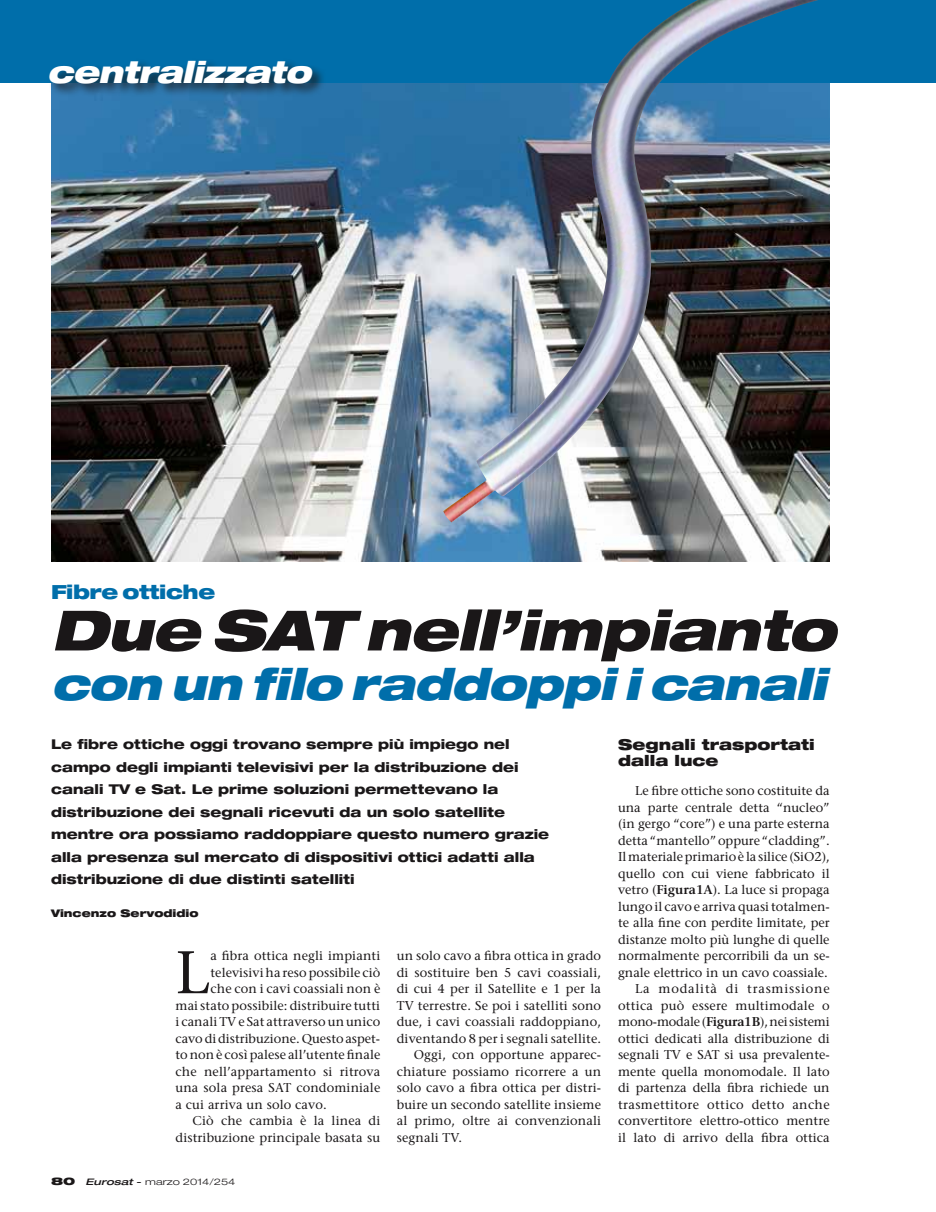
<style>
.page{position:relative;width:936px;height:1212px;background:#fff}
.page>*{position:absolute;margin:0;border:0;box-sizing:border-box;transform-origin:0 0}
.t1{font:500 59.85px "Stone Serif Std";color:#1a1718}
.t2{font:italic 900 expanded 55.5px "Helvetica Neue LT Std";letter-spacing:-.02em;color:#1a1718}
.t3{font:italic 900 expanded 43.5px "Helvetica Neue LT Std";letter-spacing:-.02em;color:#006eaa}
.t4{font:italic 900 expanded 30px "Helvetica Neue LT Std";letter-spacing:-.02em;color:#fff}
.t5{font:900 expanded 19.5px "Helvetica Neue LT Std";letter-spacing:-.02em;color:#006eaa}
.t6{font:900 expanded 15px/16.5px "Helvetica Neue LT Std";color:#1a1718}
.t7{font:800 expanded 13.5px/22.5px "Helvetica Neue LT Std";color:#1a1718}
.t8{font:500 12.75px/16.5px "Stone Serif Std";letter-spacing:.01em;color:#1a1718;text-align:right}
.t9{font:900 expanded 10.5px "Helvetica Neue LT Std";color:#1a1718}
.t10{font:300 expanded 9px "Helvetica Neue";color:#1a1718;scale:1.2 1}
.s1{font-weight:900;font-size:10.5px}
.s2{font-weight:500;font-style:italic}
.s3{font-weight:400}
.s4{font-weight:600}
</style>
<div class="page">
<img style="left:51px;top:83px;width:778px;height:479px">
<div style="left:0;top:0;width:935px;height:83px;background:#006eaa"></div>
<div style="left:47px;top:58px;width:278px;height:39px;background:#1a1718;opacity:.75"></div>
<img style="left:443px;top:0;width:375px;height:522px">
<h3 class="t4" style="left:47px;top:52px;width:265px">centralizzato</h3>
<h3 class="t5" style="left:51px;top:579px;width:166px">Fibre ottiche</h3>
<h2 class="t2" style="left:51px;top:594px;width:786px">Due sat nell’impianto</h2>
<h3 class="t3" style="left:51px;top:656px;width:776px">con un filo raddoppi i canali</h3>
<p class="t7" style="left:51px;top:733px;width:499px">Le fibre ottiche oggi trovano sempre più impiego nel campo degli impianti televisivi per la distribuzione dei canali TV e Sat. Le prime soluzioni permettevano la distribuzione dei segnali ricevuti da un solo satellite mentre ora possiamo raddoppiare questo numero grazie alla presenza sul mercato di dispositivi ottici adatti alla distribuzione di due distinti satelliti</p>
<p class="t9" style="left:51px;top:906px;width:149px">Vincenzo Servodidio</p>
<h1 class="t1" style="left:175px;top:937px;width:36px">L</h1>
<p class="t8" style="left:210px;top:947px;width:171px">a fibra ottica negli impianti</p>
<p class="t8" style="left:210px;top:964px;width:171px">televisivi ha reso possibile ciò</p>
<p class="t8" style="left:210px;top:980px;width:171px">che con i cavi coassiali non è</p>
<p class="t8" style="left:175px;top:997px;width:206px">mai stato possibile: distribuire tutti</p>
<p class="t8" style="left:175px;top:1013px;width:206px">i canali TV e Sat attraverso un unico</p>
<p class="t8" style="left:175px;top:1030px;width:206px">cavo di distribuzione. Questo aspet-</p>
<p class="t8" style="left:175px;top:1046px;width:206px">to non è così palese all’utente finale</p>
<p class="t8" style="left:175px;top:1063px;width:206px">che nell’appartamento si ritrova</p>
<p class="t8" style="left:175px;top:1079px;width:206px">una sola presa SAT condominiale</p>
<p class="t8" style="left:175px;top:1096px;width:153px">a cui arriva un solo cavo.</p>
<p class="t8" style="left:192px;top:1112px;width:189px">Ciò che cambia è la linea di</p>
<p class="t8" style="left:175px;top:1129px;width:206px">distribuzione principale basata su</p>
<p class="t10" style="left:51px;top:1176px;width:155px"><span class="s1">80</span> <span class="s2">Eurosat</span> <span class="s3">-</span> marzo 2014/254</p>
<p class="t8" style="left:397px;top:947px;width:206px">un solo cavo a fibra ottica in grado</p>
<p class="t8" style="left:397px;top:964px;width:206px">di sostituire ben 5 cavi coassiali,</p>
<p class="t8" style="left:397px;top:980px;width:206px">di cui 4 per il Satellite e 1 per la</p>
<p class="t8" style="left:397px;top:997px;width:206px">TV terrestre. Se poi i satelliti sono</p>
<p class="t8" style="left:397px;top:1013px;width:206px">due, i cavi coassiali raddoppiano,</p>
<p class="t8" style="left:397px;top:1030px;width:206px">diventando 8 per i segnali satellite.</p>
<p class="t8" style="left:414px;top:1046px;width:189px">Oggi, con opportune apparec-</p>
<p class="t8" style="left:397px;top:1063px;width:206px">chiature possiamo ricorrere a un</p>
<p class="t8" style="left:397px;top:1079px;width:206px">solo cavo a fibra ottica per distri-</p>
<p class="t8" style="left:397px;top:1096px;width:206px">buire un secondo satellite insieme</p>
<p class="t8" style="left:397px;top:1112px;width:206px">al primo, oltre ai convenzionali</p>
<p class="t8" style="left:397px;top:1129px;width:67px">segnali TV.</p>
<p class="t6" style="left:618px;top:735px;width:198px">Segnali trasportati dalla luce</p>
<p class="t8" style="left:618px;top:782px;width:213px">Le fibre ottiche sono costituite da una parte centrale detta “nucleo” (in gergo “core”) e una parte esterna detta “mantello” oppure “cladding”.<br>Il materiale primario è la silice (SiO2), quello con cui viene fabbricato il vetro (<span class="s4">Figura1A</span>). La luce si propaga lungo il cavo e arriva quasi totalmen&shy;te alla fine con perdite limitate, per distanze molto più lunghe di quelle normalmente percorribili da un se&shy;gnale elettrico in un cavo coassiale.<br>La modalità di trasmissione ottica può essere multimodale o mono-modale (<span class="s4">Figura1B</span>), nei sistemi ottici dedicati alla distribuzione di segnali TV e SAT si usa prevalente&shy;mente quella monomodale. Il lato di partenza della fibra richiede un trasmettitore ottico detto anche convertitore elettro-ottico mentre il lato di arrivo della fibra ottica</p>
</div>
